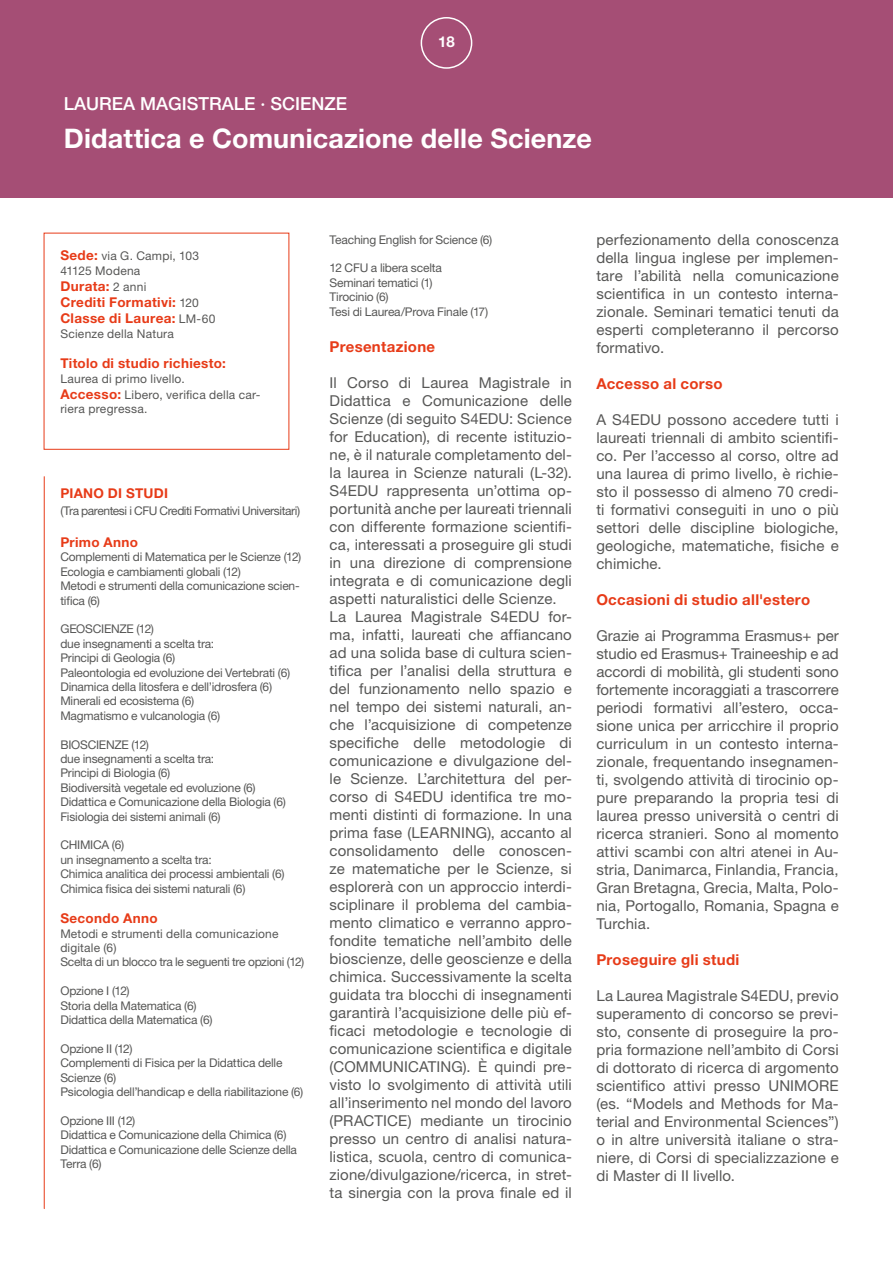
<style>
.page{position:relative;width:893px;height:1263px;background:#fff}
.page>*{position:absolute;margin:0;border:0;box-sizing:border-box;transform-origin:0 0}
.t1{font:700 27px "Helvetica Neue LT Std";letter-spacing:.005em;color:#fff}
.t2{font:500 18px "Helvetica Neue LT Std";color:#fff}
.t3{font:15px/18px "Helvetica Neue LT Std";letter-spacing:.01em;color:#575756;text-align:justify}
.t4{font:700 15px "Helvetica Neue LT Std";letter-spacing:.02em;color:#e73b18}
.t5{font:700 15px "Helvetica Neue LT Std";color:#fff}
.t6{font:700 13.5px/16.2px "Helvetica Neue LT Std";letter-spacing:.025em;color:#e73b18}
.t7{font:12px/14.4px "Helvetica Neue LT Std";letter-spacing:-.015em;color:#575756}
.t8{font:12px/14.4px "Helvetica Neue LT Std";letter-spacing:.005em;color:#575756}
.t9{font:12px/16.2px "Helvetica Neue LT Std";letter-spacing:.02em;color:#575756}
.t10{font:12px/14.4px "Helvetica Neue LT Std";letter-spacing:.015em;color:#575756}
.t11{font:12px "Helvetica Neue LT Std";letter-spacing:-.04em;color:#575756}
.s1{font-weight:700;font-size:13.5px;color:#e73b18}
.s2{font-weight:400;font-size:12px;color:#575756}
</style>
<div class="page">
<div style="left:0;top:0;width:893px;height:197px;background:#a54e75"></div>
<hr style="left:44px;top:477px;width:1px;height:731px;background:#e73b18">
<div style="left:421px;top:17px;width:51px;height:52px;border:2px solid #fff;border-radius:50%"></div>
<p class="t2" style="left:64px;top:92px;width:285px">LAUREA MAGISTRALE · SCIENZE</p>
<p class="t5" style="left:438px;top:32px;width:18px">18</p>
<h1 class="t1" style="left:64px;top:121px;width:530px">Didattica e Comunicazione delle Scienze</h1>
<p class="t10" style="left:60px;top:249px;width:140px"><span class="s1">Sede:</span> via G. Campi, 103<br>41125 Modena</p>
<p class="t6" style="left:60px;top:278px;width:157px">Durata: <span class="s2">2 anni<br></span>Crediti Formativi: <span class="s2">120<br></span>Classe di Laurea: <span class="s2">LM-60</span></p>
<p class="t10" style="left:60px;top:326px;width:115px">Scienze della Natura</p>
<p class="t6" style="left:60px;top:355px;width:167px">Titolo di studio richiesto:</p>
<p class="t9" style="left:60px;top:370px;width:202px">Laurea di primo livello.<br><span class="s1">Accesso:</span> Libero, verifica della car-</p>
<p class="t9" style="left:60px;top:401px;width:89px">riera pregressa.</p>
<p class="t6" style="left:60px;top:485px;width:109px">PIANO DI STUDI</p>
<p class="t11" style="left:60px;top:503px;width:241px">(Tra parentesi i CFU Crediti Formativi Universitari)</p>
<p class="t6" style="left:60px;top:534px;width:79px">Primo Anno</p>
<p class="t7" style="left:60px;top:550px;width:242px">Complementi di Matematica per le Scienze (12)<br>Ecologia e cambiamenti globali (12)<br>Metodi e strumenti della comunicazione scien&shy;tifica (6)</p>
<p class="t7" style="left:60px;top:622px;width:231px">GEOSCIENZE (12)<br>due insegnamenti a scelta tra:<br>Principi di Geologia (6)<br>Paleontologia ed evoluzione dei Vertebrati (6)<br>Dinamica della litosfera e dell’idrosfera (6)<br>Minerali ed ecosistema (6)<br>Magmatismo e vulcanologia (6)</p>
<p class="t7" style="left:60px;top:737px;width:227px">BIOSCIENZE (12)<br>due insegnamenti a scelta tra:<br>Principi di Biologia (6)<br>Biodiversità vegetale ed evoluzione (6)<br>Didattica e Comunicazione della Biologia (6)<br>Fisiologia dei sistemi animali (6)</p>
<p class="t7" style="left:60px;top:838px;width:226px">CHIMICA (6)<br>un insegnamento a scelta tra:<br>Chimica analitica dei processi ambientali (6)<br>Chimica fisica dei sistemi naturali (6)</p>
<p class="t6" style="left:60px;top:910px;width:99px">Secondo Anno</p>
<p class="t8" style="left:60px;top:926px;width:245px">Metodi e strumenti della comunicazione digitale (6)<br>Scelta di un blocco tra le seguenti tre opzioni (12)</p>
<p class="t7" style="left:60px;top:983px;width:154px">Opzione I (12)<br>Storia della Matematica (6)<br>Didattica della Matematica (6)</p>
<p class="t7" style="left:60px;top:1041px;width:245px">Opzione II (12)<br>Complementi di Fisica per la Didattica delle<br>Scienze (6)<br>Psicologia dell’handicap e della riabilitazione (6)</p>
<p class="t7" style="left:60px;top:1113px;width:238px">Opzione III (12)<br>Didattica e Comunicazione della Chimica (6)<br>Didattica e Comunicazione delle Scienze della<br>Terra (6)</p>
<p class="t7" style="left:330px;top:232px;width:164px">Teaching English for Science (6)</p>
<p class="t7" style="left:330px;top:261px;width:160px">12 CFU a libera scelta<br>Seminari tematici (1)<br>Tirocinio (6)<br>Tesi di Laurea/Prova Finale (17)</p>
<p class="t4" style="left:330px;top:337px;width:107px">Presentazione</p>
<p class="t3" style="left:330px;top:373px;width:244px;text-align:left">Il Corso di Laurea Magistrale in Didattica e Comunicazione delle Scienze (di seguito S4EDU: Science for Education), di recente istituzio&shy;ne, è il naturale completamento del&shy;la laurea in Scienze naturali (L-32).<br>S4EDU rappresenta un’ottima op&shy;portunità anche per laureati triennali con differente formazione scientifi&shy;ca, interessati a proseguire gli studi in una direzione di comprensione integrata e di comunicazione degli aspetti naturalistici delle Scienze.<br>La Laurea Magistrale S4EDU for&shy;ma, infatti, laureati che affiancano ad una solida base di cultura scien&shy;tifica per l’analisi della struttura e del funzionamento nello spazio e nel tempo dei sistemi naturali, an&shy;che l’acquisizione di competenze specifiche delle metodologie di comunicazione e divulgazione del&shy;le Scienze. L’architettura del per&shy;corso di S4EDU identifica tre mo&shy;menti distinti di formazione. In una prima fase (LEARNING), accanto al consolidamento delle conoscen&shy;ze matematiche per le Scienze, si esplorerà con un approccio interdi&shy;sciplinare il problema del cambia&shy;mento climatico e verranno appro&shy;fondite tematiche nell’ambito delle bioscienze, delle geoscienze e della chimica. Successivamente la scelta guidata tra blocchi di insegnamenti garantirà l’acquisizione delle più ef&shy;ficaci metodologie e tecnologie di comunicazione scientifica e digitale (COMMUNICATING). È quindi pre&shy;visto lo svolgimento di attività utili all’inserimento nel mondo del lavoro (PRACTICE) mediante un tirocinio presso un centro di analisi natura&shy;listica, scuola, centro di comunica&shy;zione/divulgazione/ricerca, in stret&shy;ta sinergia con la prova finale ed il</p>
<p class="t3" style="left:596px;top:230px;width:244px">perfezionamento della conoscenza della lingua inglese per implemen&shy;tare l’abilità nella comunicazione scientifica in un contesto interna&shy;zionale. Seminari tematici tenuti da esperti completeranno il percorso formativo.</p>
<p class="t4" style="left:596px;top:374px;width:128px">Accesso al corso</p>
<p class="t3" style="left:596px;top:410px;width:244px">A S4EDU possono accedere tutti i laureati triennali di ambito scientifi&shy;co. Per l’accesso al corso, oltre ad una laurea di primo livello, è richie&shy;sto il possesso di almeno 70 credi&shy;ti formativi conseguiti in uno o più settori delle discipline biologiche, geologiche, matematiche, fisiche e chimiche.</p>
<p class="t4" style="left:596px;top:590px;width:215px">Occasioni di studio all'estero</p>
<p class="t3" style="left:596px;top:626px;width:244px">Grazie ai Programma Erasmus+ per studio ed Erasmus+ Traineeship e ad accordi di mobilità, gli studenti sono fortemente incoraggiati a trascorrere periodi formativi all’estero, occa&shy;sione unica per arricchire il proprio curriculum in un contesto interna&shy;zionale, frequentando insegnamen&shy;ti, svolgendo attività di tirocinio op&shy;pure preparando la propria tesi di laurea presso università o centri di ricerca stranieri. Sono al momento attivi scambi con altri atenei in Au&shy;stria, Danimarca, Finlandia, Francia, Gran Bretagna, Grecia, Malta, Polo&shy;nia, Portogallo, Romania, Spagna e Turchia.</p>
<p class="t4" style="left:596px;top:950px;width:145px">Proseguire gli studi</p>
<p class="t3" style="left:596px;top:986px;width:244px">La Laurea Magistrale S4EDU, previo superamento di concorso se previ&shy;sto, consente di proseguire la pro&shy;pria formazione nell’ambito di Corsi di dottorato di ricerca di argomento scientifico attivi presso UNIMORE (es. “Models and Methods for Ma&shy;terial and Environmental Sciences”) o in altre università italiane o stra&shy;niere, di Corsi di specializzazione e di Master di II livello.</p>
</div>
